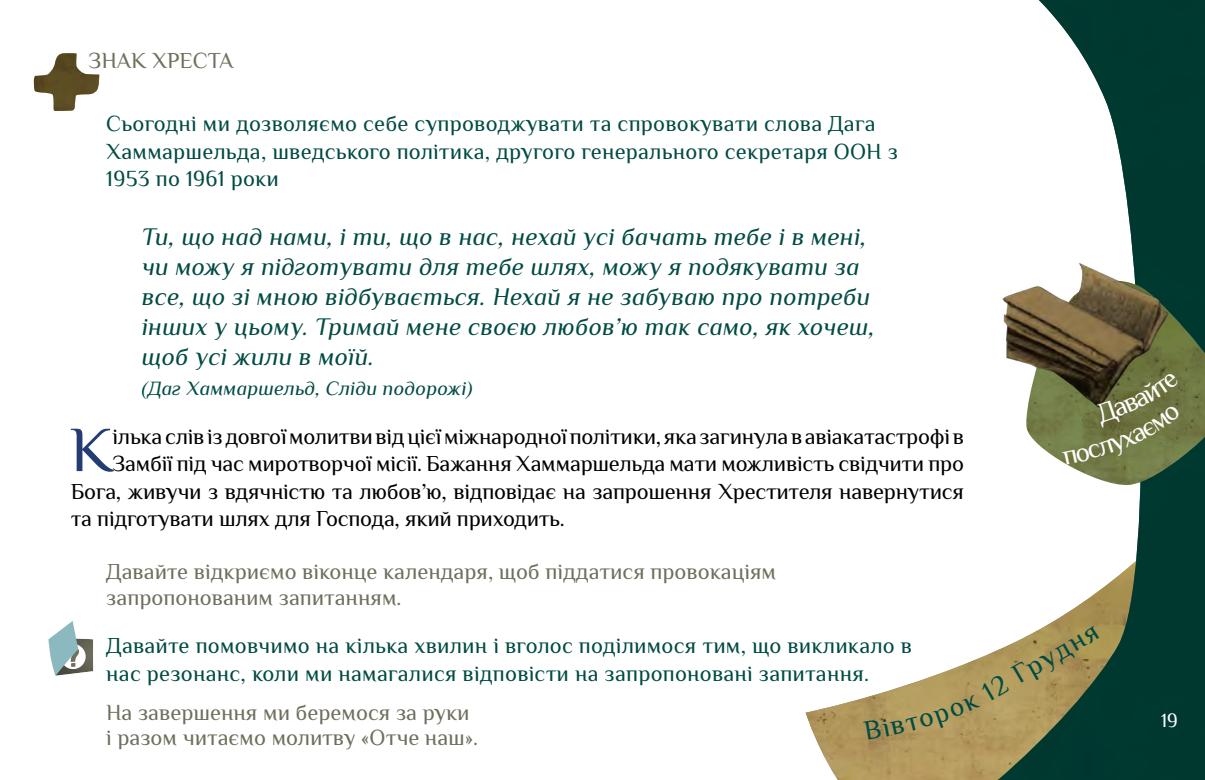
<style>
.page{position:relative;width:1205px;height:780px;background:#fff}
.page>*{position:absolute;margin:0;border:0;box-sizing:border-box;transform-origin:0 0}
.t1{font:64.25px "Philosopher";color:#233d74}
.t2{font:italic 25px/30px "Philosopher";letter-spacing:.01em;color:#004b43}
.t3{font:22.5px "Philosopher";letter-spacing:-.01em;color:#000}
.t4{font:22.5px/27.5px "Philosopher";letter-spacing:.01em;color:#004b43}
.t5{font:22.5px/25px "Philosopher";color:#706f5e}
.t6{font:italic 20px "Philosopher";letter-spacing:.01em;color:#004b43}
.t7{font:20px "Philosopher";color:#fff}
</style>
<div class="page">
<svg style="left:805px;top:698px;width:193px;height:82px;background:#bda674"></svg>
<img style="left:998px;top:0;width:207px;height:780px">
<img style="left:34px;top:53px;width:66px;height:58px">
<img style="left:1024px;top:445px;width:181px;height:41px">
<svg style="left:49px;top:621px;width:44px;height:54px"></svg>
<img style="left:998px;top:207px;width:207px;height:238px">
<svg style="left:863px;top:625px;width:238px;height:114px"></svg>
<svg style="left:1062px;top:371px;width:119px;height:94px;background:#676d3d"></svg>
<p class="t5" style="left:89px;top:48px;width:146px">ЗНАК ХРЕСТА</p>
<p class="t4" style="left:106px;top:110px;width:793px">Сьогодні ми дозволяємо себе супроводжувати та спровокувати слова Дага<br>Хаммаршельда, шведського політика, другого генерального секретаря ООН з<br>1953 по 1961 роки</p>
<p class="t2" style="left:142px;top:221px;width:734px">Ти, що над нами, і ти, що в нас, нехай усі бачать тебе і в мені, чи можу я підготувати для тебе шлях, можу я подякувати за все, що зі мною відбувається. Нехай я не забуваю про потреби інших у цьому. Тримай мене своєю любов’ю так само, як хочеш, щоб усі жили в моїй.</p>
<p class="t6" style="left:142px;top:375px;width:332px">(Даг Хаммаршельд, Сліди подорожі)</p>
<h1 class="t1" style="left:70px;top:408px;width:45px">К</h1>
<p class="t3" style="left:113px;top:421px;width:853px">ілька слів із довгої молитви від цієї міжнародної політики, яка загинула в авіакатастрофі в</p>
<p class="t3" style="left:113px;top:449px;width:853px">Замбії під час миротворчої місії. Бажання Хаммаршельда мати можливість свідчити про</p>
<p class="t3" style="left:71px;top:476px;width:894px">Бога, живучи з вдячністю та любов’ю, відповідає на запрошення Хрестителя навернутися</p>
<p class="t3" style="left:71px;top:504px;width:495px">та підготувати шлях для Господа, який приходить.</p>
<p class="t5" style="left:106px;top:559px;width:671px">Давайте відкриємо віконце календаря, щоб піддатися провокаціям запропонованим запитанням.</p>
<p class="t4" style="left:106px;top:632px;width:807px">Давайте помовчимо на кілька хвилин і вголос поділимося тим, що викликало в нас резонанс, коли ми намагалися відповісти на запропоновані запитання.</p>
<p class="t5" style="left:106px;top:700px;width:373px">На завершення ми беремося за руки і разом читаємо молитву «Отче наш».</p>
<p class="t7" style="left:1161px;top:707px;width:18px">19</p>
</div>
